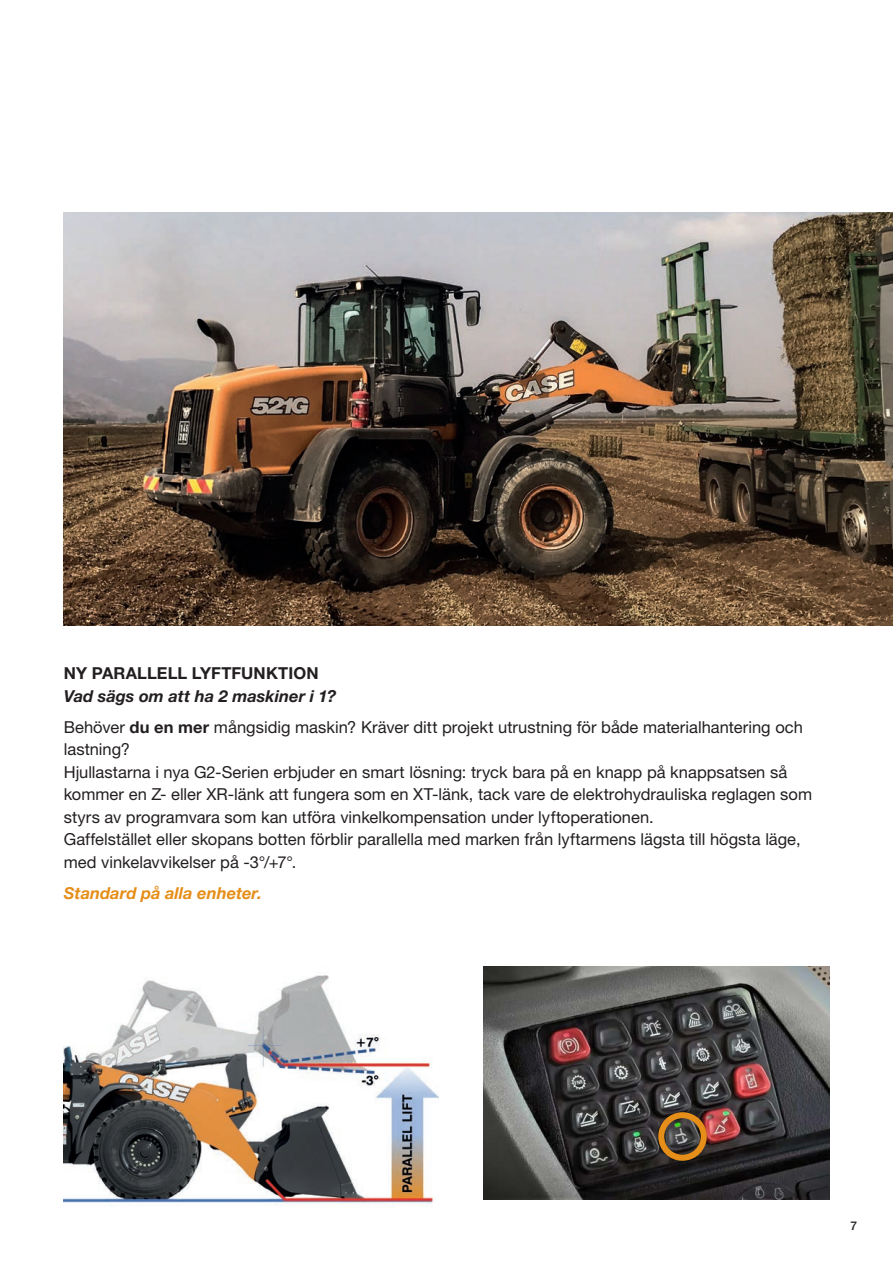
<style>
.page{position:relative;width:893px;height:1263px;background:#fff}
.page>*{position:absolute;margin:0;border:0;box-sizing:border-box;transform-origin:0 0}
.TXT__11-15{font:16.5px/22.5px "Helvetica Neue LT Pro";color:#231f20}
.TITOLETTI{font:italic 700 16.5px/22.5px "Helvetica Neue LT Pro";color:#231f20}
.TITOLETTI-2{font:italic 700 16.5px "Helvetica Neue LT Pro";color:#e58e19}
.t1{font:500 12px "Helvetica Neue LT Pro";color:#231f20}
.s1{font-style:normal}
.s2{font-weight:700}
</style>
<div class="page">
<img style="left:64px;top:213px;width:829px;height:412px">
<img style="left:484px;top:966px;width:345px;height:233px">
<div style="left:658px;top:1112px;width:49px;height:49px;border:6px solid #e58e19;border-radius:50%"></div>
<img style="left:64px;top:975px;width:374px;height:229px">
<p class="TITOLETTI" style="left:64px;top:662px;width:274px"><span class="s1">NY PARALLELL LYFTFUNKTION<br></span>Vad sägs om att ha 2 maskiner i 1?</p>
<p class="TXT__11-15" style="left:64px;top:716px;width:741px">Behöver <span class="s2">du en mer</span> mångsidig maskin? Kräver ditt projekt utrustning för både materialhantering och lastning?</p>
<p class="TXT__11-15" style="left:64px;top:761px;width:750px">Hjullastarna i nya G2-Serien erbjuder en smart lösning: tryck bara på en knapp på knappsatsen så kommer en Z- eller XR-länk att fungera som en XT-länk, tack vare de elektrohydrauliska reglagen som styrs av programvara som kan utföra vinkelkompensation under lyftoperationen.</p>
<p class="TXT__11-15" style="left:64px;top:828px;width:738px">Gaffelstället eller skopans botten förblir parallella med marken från lyftarmens lägsta till högsta läge, med vinkelavvikelser på -3°/+7°.</p>
<p class="TITOLETTI-2" style="left:64px;top:883px;width:200px">Standard på alla enheter.</p>
<p class="t1" style="left:850px;top:1218px;width:8px">7</p>
</div>
